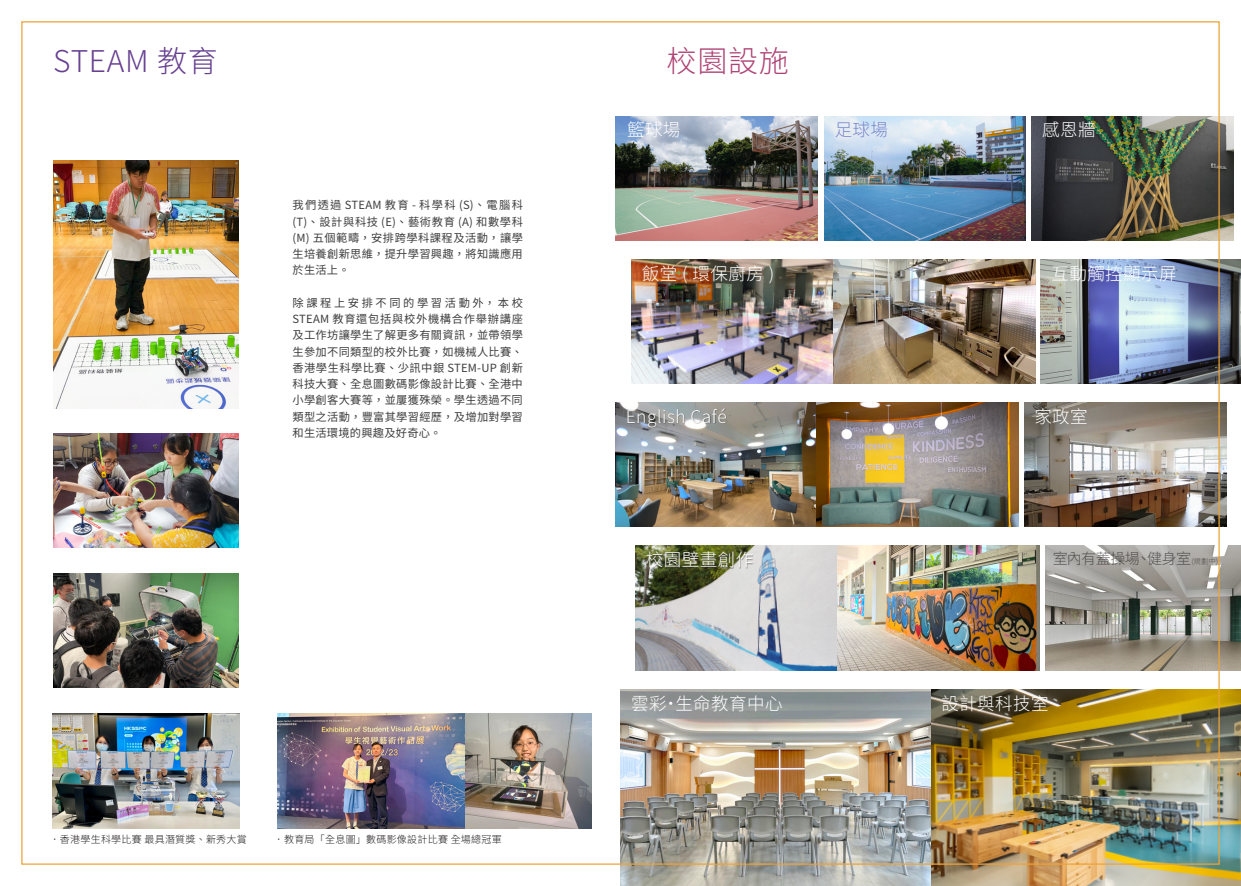
<style>
.page{position:relative;width:1241px;height:886px;background:#fff}
.page>*{position:absolute;margin:0;border:0;box-sizing:border-box;transform-origin:0 0}
.t1{font:300 30px "Noto Sans HK";letter-spacing:.025em;color:#674090}
.t2{font:300 30px "Noto Sans HK";color:#af4274}
.Room{font:300 17.5px "Noto Sans HK";letter-spacing:.025em;color:#fff}
.t3{font:300 17.5px "Noto Sans HK";color:#3345b3}
.t4{font:300 15px "Noto Sans HK";letter-spacing:-.03em;color:#231f20}
.t5{font:11.25px/16.2px "Noto Sans HK";letter-spacing:.025em;color:#3e3e3f;text-align:justify}
.Photo_Description_R-Below{font:300 10px "Noto Sans HK";letter-spacing:.025em;color:#231f20}
.s1{font-size:7.5px}
</style>
<div class="page">
<img style="left:53px;top:434px;width:186px;height:114px">
<img style="left:53px;top:573px;width:186px;height:114px">
<img style="left:52px;top:713px;width:188px;height:115px">
<img style="left:278px;top:713px;width:187px;height:115px">
<img style="left:465px;top:713px;width:126px;height:115px">
<img style="left:615px;top:403px;width:201px;height:124px">
<img style="left:631px;top:259px;width:202px;height:124px">
<img style="left:635px;top:546px;width:202px;height:124px">
<img style="left:816px;top:403px;width:202px;height:124px">
<img style="left:833px;top:259px;width:201px;height:124px">
<img style="left:837px;top:546px;width:201px;height:124px">
<img style="left:615px;top:116px;width:202px;height:124px">
<img style="left:824px;top:116px;width:201px;height:124px">
<img style="left:1031px;top:116px;width:202px;height:124px">
<img style="left:1040px;top:259px;width:200px;height:124px">
<img style="left:1045px;top:546px;width:195px;height:124px">
<img style="left:1024px;top:403px;width:202px;height:124px">
<img style="left:53px;top:160px;width:186px;height:248px">
<img style="left:620px;top:689px;width:620px;height:197px">
<div style="left:646px;top:551px;width:107px;height:18px;background:#231f20;opacity:.45"></div>
<div style="left:627px;top:408px;width:100px;height:20px;background:#231f20;opacity:.45"></div>
<p class="t1" style="left:53px;top:44px;width:166px">STEAM 教育</p>
<p class="t2" style="left:666px;top:44px;width:124px">校園設施</p>
<p class="Room" style="left:627px;top:120px;width:55px">籃球場</p>
<h2 class="t3" style="left:834px;top:120px;width:55px">足球場</h2>
<p class="Room" style="left:1042px;top:120px;width:55px">感恩牆</p>
<p class="t5" style="left:292px;top:197px;width:232px">我們透過 STEAM 教育 - 科學科 (S)、電腦科(T)、設計與科技 (E)、藝術教育 (A) 和數學科(M) 五個範疇，安排跨學科課程及活動，讓學生培養創新思維，提升學習興趣，將知識應用於生活上。</p>
<p class="t5" style="left:292px;top:295px;width:232px">除課程上安排不同的學習活動外，本校STEAM 教育還包括與校外機構合作舉辦講座及工作坊讓學生了解更多有關資訊，並帶領學生參加不同類型的校外比賽，如機械人比賽、香港學生科學比賽、少訊中銀 STEM-UP 創新科技大賽、全息圖數碼影像設計比賽、全港中小學創客大賽等，並屢獲殊榮。學生透過不同類型之活動，豐富其學習經歷，及增加對學習和生活環境的興趣及好奇心。</p>
<p class="Photo_Description_R-Below" style="left:50px;top:833px;width:198px">．香港學生科學比賽 最具潛質獎、新秀大賞</p>
<p class="Photo_Description_R-Below" style="left:274px;top:833px;width:229px">．教育局「全息圖」數碼影像設計比賽 全場總冠軍</p>
<p class="Room" style="left:642px;top:263px;width:134px">飯堂 ( 環保廚房 )</p>
<p class="Room" style="left:1051px;top:263px;width:127px">互動觸控顯示屏</p>
<p class="Room" style="left:625px;top:407px;width:102px">English Café</p>
<p class="Room" style="left:1034px;top:407px;width:55px">家政室</p>
<p class="Room" style="left:646px;top:550px;width:109px">校園壁畫創作</p>
<h3 class="t4" style="left:1051px;top:550px;width:167px">室內有蓋操場、健身室<span class="s1">(規劃中)</span></h3>
<p class="Room" style="left:631px;top:693px;width:153px">雲彩˙生命教育中心</p>
<p class="Room" style="left:941px;top:693px;width:109px">設計與科技室</p>
</div>
